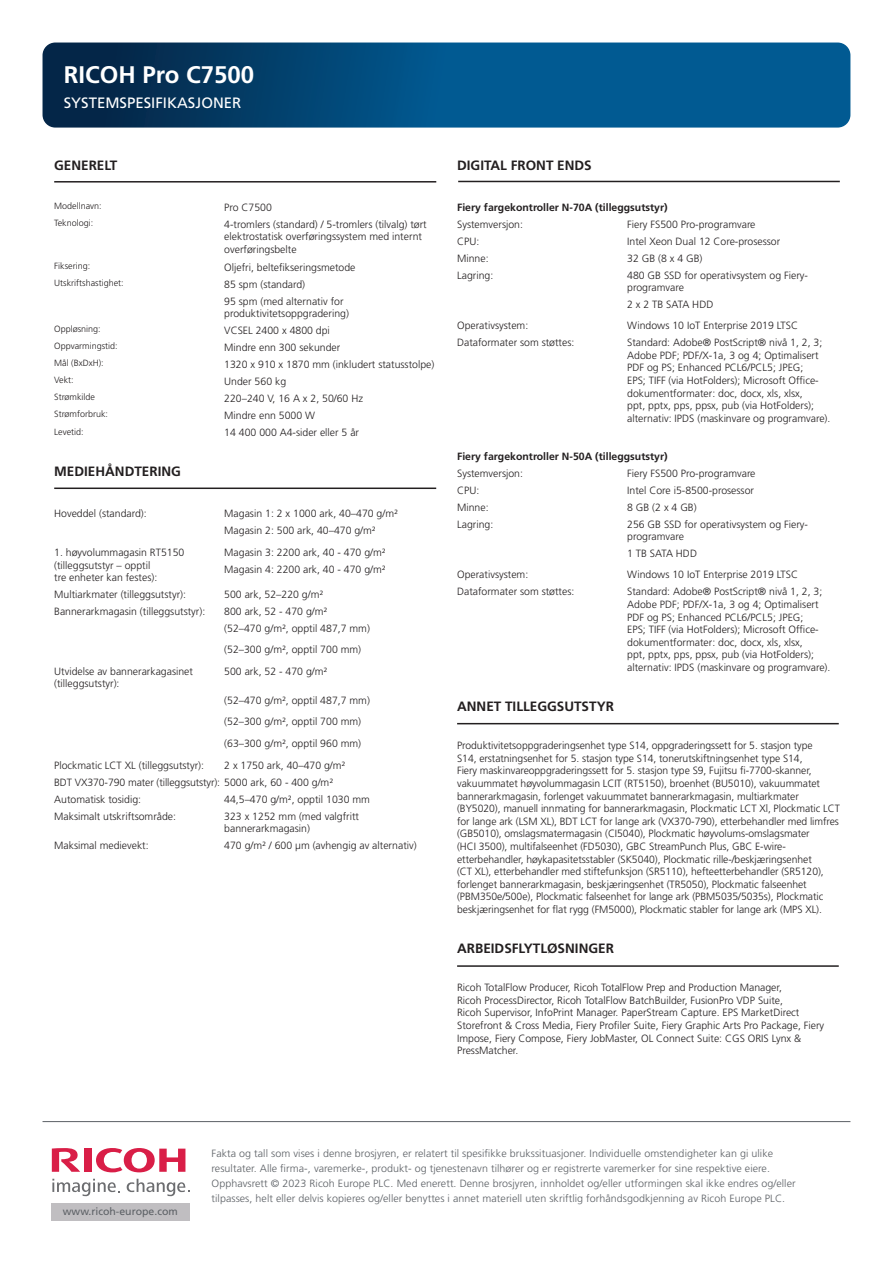
<style>
.page{position:relative;width:893px;height:1263px;background:#fff}
.page>*{position:absolute;margin:0;border:0;box-sizing:border-box;transform-origin:0 0}
.Bubble_Title{font:700 24px "Frutiger LT Std";color:#fff}
.Bubble_Title-2{font:15px "Frutiger LT Std";color:#fff}
.t1{font:700 13.5px "Frutiger LT Std";color:#231f20}
.t2{font:300 10.5px/12.6px "Frutiger LT Std";color:#231f20}
.t3{font:300 10.5px/15px "Frutiger LT Std";letter-spacing:.005em;color:#5c6065}
.t4{font:700 10.5px "Frutiger LT Std";color:#231f20}
.t5{font:10.5px "Frutiger LT Std";color:#5c6065}
.t6{font:300 9px "Frutiger LT Std";color:#231f20}
</style>
<div class="page">
<svg style="left:43px;top:43px;width:807px;height:85px;background:#034b7c"></svg>
<svg style="left:96px;top:1148px;width:89px;height:24px"></svg>
<div style="left:84px;top:1148px;width:8px;height:24px;background:#d91e47"></div>
<svg style="left:52px;top:1148px;width:28px;height:24px"></svg>
<svg style="left:52px;top:1179px;width:68px;height:18px"></svg>
<svg style="left:127px;top:1179px;width:62px;height:18px"></svg>
<div style="left:51px;top:1203px;width:139px;height:18px;background:#c0bec1"></div>
<hr style="left:43px;top:1121px;width:807px;height:1px;background:#5c6065">
<hr style="left:54px;top:181px;width:382px;height:2px;background:#231f20">
<hr style="left:54px;top:487px;width:382px;height:2px;background:#231f20">
<hr style="left:458px;top:181px;width:382px;height:1px;background:#231f20">
<hr style="left:457px;top:723px;width:382px;height:1px;background:#231f20">
<hr style="left:457px;top:965px;width:382px;height:2px;background:#231f20">
<p class="Bubble_Title" style="left:64px;top:60px;width:192px">RICOH Pro C7500</p>
<p class="Bubble_Title-2" style="left:64px;top:94px;width:179px">SYSTEMSPESIFIKASJONER</p>
<p class="t1" style="left:54px;top:157px;width:65px">GENERELT</p>
<p class="t6" style="left:54px;top:201px;width:49px">Modellnavn:</p>
<p class="t2" style="left:224px;top:201px;width:49px">Pro C7500</p>
<p class="t6" style="left:54px;top:218px;width:41px">Teknologi:</p>
<p class="t2" style="left:224px;top:218px;width:204px">4-tromlers (standard) / 5-tromlers (tilvalg) tørt elektrostatisk overføringssystem med internt overføringsbelte</p>
<p class="t6" style="left:54px;top:261px;width:37px">Fiksering:</p>
<p class="t2" style="left:224px;top:261px;width:133px">Oljefri, beltefikseringsmetode</p>
<p class="t6" style="left:54px;top:278px;width:71px">Utskriftshastighet:</p>
<p class="t2" style="left:224px;top:278px;width:82px">85 spm (standard)</p>
<p class="t2" style="left:224px;top:295px;width:126px">95 spm (med alternativ for produktivitetsoppgradering)</p>
<p class="t6" style="left:54px;top:324px;width:48px">Oppløsning:</p>
<p class="t2" style="left:224px;top:324px;width:107px">VCSEL 2400 x 4800 dpi</p>
<p class="t6" style="left:54px;top:341px;width:65px">Oppvarmingstid:</p>
<p class="t2" style="left:224px;top:341px;width:117px">Mindre enn 300 sekunder</p>
<p class="t6" style="left:54px;top:358px;width:51px">Mål (BxDxH):</p>
<p class="t2" style="left:224px;top:358px;width:212px">1320 x 910 x 1870 mm (inkludert statusstolpe)</p>
<p class="t6" style="left:54px;top:375px;width:21px">Vekt:</p>
<p class="t2" style="left:224px;top:375px;width:63px">Under 560 kg</p>
<p class="t6" style="left:54px;top:392px;width:42px">Strømkilde</p>
<p class="t2" style="left:224px;top:392px;width:140px">220–240 V, 16 A x 2, 50/60 Hz</p>
<p class="t6" style="left:54px;top:409px;width:55px">Strømforbruk:</p>
<p class="t2" style="left:224px;top:409px;width:92px">Mindre enn 5000 W</p>
<p class="t6" style="left:54px;top:426px;width:31px">Levetid:</p>
<p class="t2" style="left:224px;top:426px;width:136px">14 400 000 A4-sider eller 5 år</p>
<p class="t1" style="left:54px;top:464px;width:128px">MEDIEHÅNDTERING</p>
<p class="t2" style="left:54px;top:508px;width:94px">Hoveddel (standard):</p>
<p class="t2" style="left:224px;top:508px;width:175px">Magasin 1: 2 x 1000 ark, 40–470 g/m²</p>
<p class="t2" style="left:224px;top:525px;width:153px">Magasin 2: 500 ark, 40–470 g/m²</p>
<p class="t2" style="left:54px;top:546px;width:132px">1. høyvolummagasin RT5150 (tilleggsutstyr – opptil</p>
<p class="t2" style="left:54px;top:571px;width:105px">tre enheter kan festes):</p>
<p class="t2" style="left:224px;top:546px;width:163px">Magasin 3: 2200 ark, 40 - 470 g/m²</p>
<p class="t2" style="left:224px;top:563px;width:163px">Magasin 4: 2200 ark, 40 - 470 g/m²</p>
<p class="t2" style="left:54px;top:588px;width:133px">Multiarkmater (tilleggsutstyr):</p>
<p class="t2" style="left:224px;top:588px;width:100px">500 ark, 52–220 g/m²</p>
<p class="t2" style="left:54px;top:605px;width:153px">Bannerarkmagasin (tilleggsutstyr):</p>
<p class="t2" style="left:224px;top:605px;width:105px">800 ark, 52 - 470 g/m²</p>
<p class="t2" style="left:224px;top:622px;width:147px">(52–470 g/m², opptil 487,7 mm)</p>
<p class="t2" style="left:224px;top:643px;width:138px">(52–300 g/m², opptil 700 mm)</p>
<p class="t2" style="left:54px;top:665px;width:140px">Utvidelse av bannerarkagasinet (tilleggsutstyr):</p>
<p class="t2" style="left:224px;top:665px;width:105px">500 ark, 52 - 470 g/m²</p>
<p class="t2" style="left:224px;top:694px;width:147px">(52–470 g/m², opptil 487,7 mm)</p>
<p class="t2" style="left:224px;top:716px;width:138px">(52–300 g/m², opptil 700 mm)</p>
<p class="t2" style="left:224px;top:737px;width:138px">(63–300 g/m², opptil 960 mm)</p>
<p class="t2" style="left:54px;top:759px;width:151px">Plockmatic LCT XL (tilleggsutstyr):</p>
<p class="t2" style="left:224px;top:759px;width:123px">2 x 1750 ark, 40–470 g/m²</p>
<p class="t2" style="left:54px;top:776px;width:280px">BDT VX370-790 mater (tilleggsutstyr): 5000 ark, 60 - 400 g/m²</p>
<p class="t2" style="left:54px;top:793px;width:88px">Automatisk tosidig:</p>
<p class="t2" style="left:224px;top:793px;width:147px">44,5–470 g/m², opptil 1030 mm</p>
<p class="t2" style="left:54px;top:810px;width:123px">Maksimalt utskriftsområde:</p>
<p class="t2" style="left:224px;top:810px;width:136px">323 x 1252 mm (med valgfritt bannerarkmagasin)</p>
<p class="t2" style="left:54px;top:839px;width:96px">Maksimal medievekt:</p>
<p class="t2" style="left:224px;top:839px;width:194px">470 g/m² / 600 μm (avhengig av alternativ)</p>
<p class="t1" style="left:457px;top:157px;width:136px">DIGITAL FRONT ENDS</p>
<p class="t4" style="left:457px;top:201px;width:212px">Fiery fargekontroller N-70A (tilleggsutstyr)</p>
<p class="t2" style="left:457px;top:218px;width:67px">Systemversjon:</p>
<p class="t2" style="left:627px;top:218px;width:130px">Fiery FS500 Pro-programvare</p>
<p class="t2" style="left:457px;top:235px;width:24px">CPU:</p>
<p class="t2" style="left:627px;top:235px;width:155px">Intel Xeon Dual 12 Core-prosessor</p>
<p class="t2" style="left:457px;top:252px;width:33px">Minne:</p>
<p class="t2" style="left:627px;top:252px;width:77px">32 GB (8 x 4 GB)</p>
<p class="t2" style="left:457px;top:269px;width:38px">Lagring:</p>
<p class="t2" style="left:627px;top:269px;width:182px">480 GB SSD for operativsystem og Fiery&shy;programvare</p>
<p class="t2" style="left:627px;top:298px;width:88px">2 x 2 TB SATA HDD</p>
<p class="t2" style="left:457px;top:319px;width:73px">Operativsystem:</p>
<p class="t2" style="left:627px;top:319px;width:172px">Windows 10 IoT Enterprise 2019 LTSC</p>
<p class="t2" style="left:457px;top:336px;width:119px">Dataformater som støttes:</p>
<p class="t2" style="left:627px;top:336px;width:205px">Standard: Adobe® PostScript® nivå 1, 2, 3; Adobe PDF; PDF/X-1a, 3 og 4; Optimalisert PDF og PS; Enhanced PCL6/PCL5; JPEG;<br>EPS; TIFF (via HotFolders); Microsoft Office&shy;dokumentformater: doc, docx, xls, xlsx,<br>ppt, pptx, pps, ppsx, pub (via HotFolders); alternativ: IPDS (maskinvare og programvare).</p>
<p class="t4" style="left:457px;top:450px;width:212px">Fiery fargekontroller N-50A (tilleggsutstyr)</p>
<p class="t2" style="left:457px;top:467px;width:67px">Systemversjon:</p>
<p class="t2" style="left:627px;top:467px;width:130px">Fiery FS500 Pro-programvare</p>
<p class="t2" style="left:457px;top:484px;width:24px">CPU:</p>
<p class="t2" style="left:627px;top:484px;width:128px">Intel Core i5-8500-prosessor</p>
<p class="t2" style="left:457px;top:501px;width:33px">Minne:</p>
<p class="t2" style="left:627px;top:501px;width:71px">8 GB (2 x 4 GB)</p>
<p class="t2" style="left:457px;top:518px;width:38px">Lagring:</p>
<p class="t2" style="left:627px;top:518px;width:182px">256 GB SSD for operativsystem og Fiery&shy;programvare</p>
<p class="t2" style="left:627px;top:547px;width:71px">1 TB SATA HDD</p>
<p class="t2" style="left:457px;top:569px;width:73px">Operativsystem:</p>
<p class="t2" style="left:627px;top:569px;width:172px">Windows 10 IoT Enterprise 2019 LTSC</p>
<p class="t2" style="left:457px;top:586px;width:119px">Dataformater som støttes:</p>
<p class="t2" style="left:627px;top:586px;width:205px">Standard: Adobe® PostScript® nivå 1, 2, 3; Adobe PDF; PDF/X-1a, 3 og 4; Optimalisert PDF og PS; Enhanced PCL6/PCL5; JPEG;<br>EPS; TIFF (via HotFolders); Microsoft Office&shy;dokumentformater: doc, docx, xls, xlsx,<br>ppt, pptx, pps, ppsx, pub (via HotFolders); alternativ: IPDS (maskinvare og programvare).</p>
<p class="t1" style="left:457px;top:698px;width:158px">ANNET TILLEGGSUTSTYR</p>
<p class="t2" style="left:457px;top:739px;width:384px">Produktivitetsoppgraderingsenhet type S14, oppgraderingssett for 5. stasjon type<br>S14, erstatningsenhet for 5. stasjon type S14, tonerutskiftningsenhet type S14,<br>Fiery maskinvareoppgraderingssett for 5. stasjon type S9, Fujitsu fi-7700-skanner, vakuummatet høyvolummagasin LCIT (RT5150), broenhet (BU5010), vakuummatet bannerarkmagasin, forlenget vakuummatet bannerarkmagasin, multiarkmater (BY5020), manuell innmating for bannerarkmagasin, Plockmatic LCT Xl, Plockmatic LCT for lange ark (LSM XL), BDT LCT for lange ark (VX370-790), etterbehandler med limfres (GB5010), omslagsmatermagasin (CI5040), Plockmatic høyvolums-omslagsmater<br>(HCI 3500), multifalseenhet (FD5030), GBC StreamPunch Plus, GBC E-wire&shy;etterbehandler, høykapasitetsstabler (SK5040), Plockmatic rille-/beskjæringsenhet<br>(CT XL), etterbehandler med stiftefunksjon (SR5110), hefteetterbehandler (SR5120), forlenget bannerarkmagasin, beskjæringsenhet (TR5050), Plockmatic falseenhet (PBM350e/500e), Plockmatic falseenhet for lange ark (PBM5035/5035s), Plockmatic beskjæringsenhet for flat rygg (FM5000), Plockmatic stabler for lange ark (MPS XL).</p>
<p class="t1" style="left:457px;top:940px;width:158px">ARBEIDSFLYTLØSNINGER</p>
<p class="t2" style="left:457px;top:981px;width:369px">Ricoh TotalFlow Producer, Ricoh TotalFlow Prep and Production Manager,<br>Ricoh ProcessDirector, Ricoh TotalFlow BatchBuilder, FusionPro VDP Suite,<br>Ricoh Supervisor, InfoPrint Manager. PaperStream Capture. EPS MarketDirect Storefront &amp; Cross Media, Fiery Profiler Suite, Fiery Graphic Arts Pro Package, Fiery Impose, Fiery Compose, Fiery JobMaster, OL Connect Suite: CGS ORIS Lynx &amp; PressMatcher.</p>
<p class="t5" style="left:63px;top:1205px;width:116px">www.ricoh-europe.com</p>
<p class="t3" style="left:212px;top:1146px;width:586px">Fakta og tall som vises i denne brosjyren, er relatert til spesifikke brukssituasjoner. Individuelle omstendigheter kan gi ulike resultater. Alle firma-, varemerke-, produkt- og tjenestenavn tilhører og er registrerte varemerker for sine respektive eiere.<br>Opphavsrett © 2023 Ricoh Europe PLC. Med enerett. Denne brosjyren, innholdet og/eller utformingen skal ikke endres og/eller tilpasses, helt eller delvis kopieres og/eller benyttes i annet materiell uten skriftlig forhåndsgodkjenning av Ricoh Europe PLC.</p>
</div>
